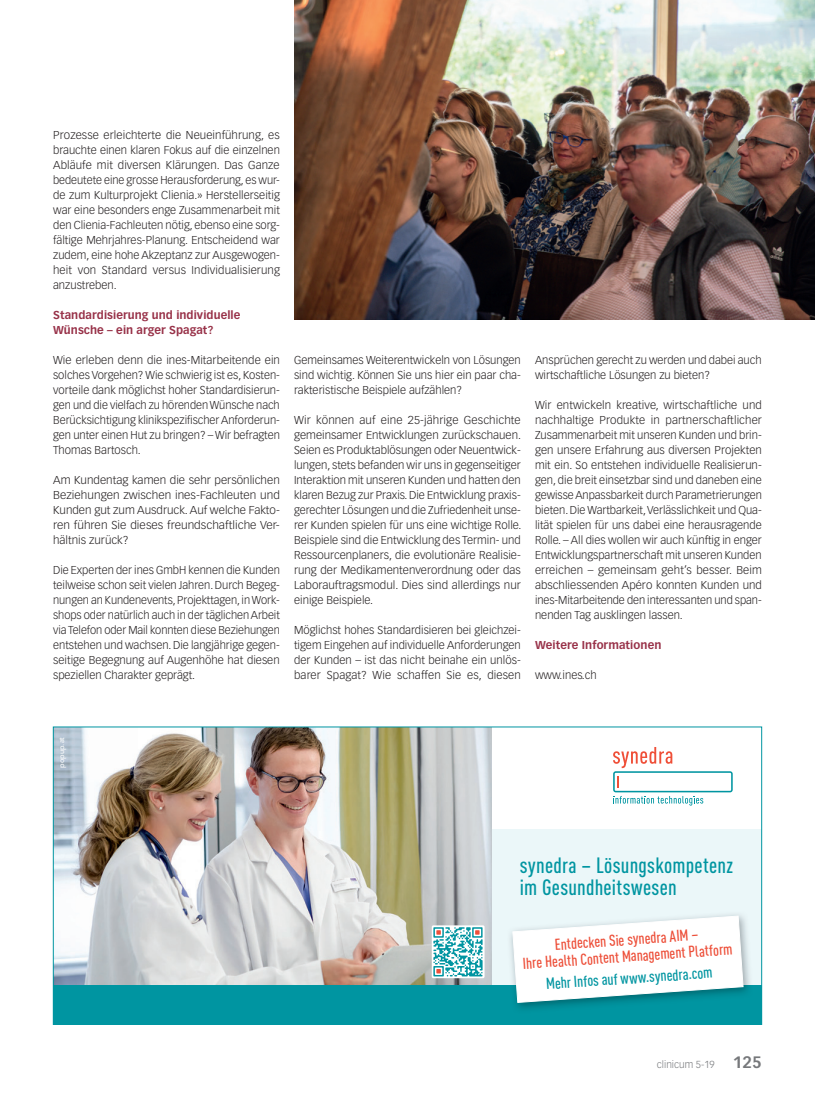
<style>
.page{position:relative;width:815px;height:1099px;background:#fff}
.page>*{position:absolute;margin:0;border:0;box-sizing:border-box;transform-origin:0 0}
.t1{font:500 21.88px/22.4px "DIN Cond";letter-spacing:.01em;color:#0095a1}
.t2{font:500 15.62px/16.8px "DIN Cond";color:#ed4f39;text-align:center}
.t3{font:500 15.62px "DIN Cond";color:#0095a1}
.Lauftext{font:300 11.25px/15px "Vectora LT Std";color:#231f20;text-align:justify}
.ZT_MM{font:700 11.25px/15px "Vectora LT Std";letter-spacing:.005em;color:#983249}
.t4{font:300 10px "Vectora LT Std";color:#76787b}
.t5{font:500 7.38px "Avenir";color:#fff}
.s1{font-weight:700;font-size:16.25px}
</style>
<div class="page">
<img style="left:294px;top:0;width:521px;height:319px">
<img style="left:55px;top:728px;width:437px;height:257px">
<div style="left:492px;top:829px;width:270px;height:179px;background:#ebf7f9"></div>
<svg style="left:613px;top:747px;width:120px;height:58px"></svg>
<div style="left:53px;top:985px;width:709px;height:39px;background:#0095a1"></div>
<img style="left:510px;top:914px;width:240px;height:95px">
<svg style="left:512px;top:915px;width:232px;height:88px;background:#e4f1f2"></svg>
<svg style="left:432px;top:925px;width:53px;height:53px"></svg>
<svg style="left:433px;top:927px;width:50px;height:49px"></svg>
<p class="Lauftext" style="left:53px;top:128px;width:228px">Prozesse erleichterte die Neueinführung, es brauchte einen klaren Fokus auf die einzelnen Abläufe mit diversen Klä rungen. Das Ganze bedeutete eine grosse Herausforderung, es wur&shy;de zum Kulturprojekt Clienia.» Herstellerseitig war eine besonders enge Zusammenarbeit mit den Clienia-Fachleuten nötig, ebenso eine sorg&shy;fältige Mehrjahres-Planung. Entscheidend war zudem, eine hohe Akzeptanz zur Ausgewogen&shy;heit von Standard versus Individualisierung anzustreben.</p>
<p class="ZT_MM" style="left:53px;top:308px;width:189px">Standardisierung und individuelle<br>Wünsche – ein arger Spagat?</p>
<p class="Lauftext" style="left:53px;top:353px;width:228px">Wie erleben denn die ines-Mitarbeitende ein solches Vorgehen? Wie schwierig ist es, Kosten&shy;vorteile dank möglichst hoher Standardisierun&shy;gen und die vielfach zu hörenden Wünsche nach Berücksichtigung klinikspezifischer Anforderun&shy;gen unter einen Hut zu bringen? – Wir befragten Thomas Bartosch.</p>
<p class="Lauftext" style="left:53px;top:473px;width:228px">Am Kundentag kamen die sehr persönlichen Beziehungen zwischen ines-Fachleuten und Kunden gut zum Ausdruck. Auf welche Fakto&shy;ren führen Sie dieses freundschaftliche Ver&shy;hältnis zurück?</p>
<p class="Lauftext" style="left:53px;top:563px;width:228px">Die Experten der ines GmbH kennen die Kunden teilweise schon seit vielen Jahren. Durch Begeg&shy;nungen an Kundenevents, Projekttagen, in Work&shy;shops oder natürlich auch in der täglichen Arbeit via Telefon oder Mail konnten diese Beziehungen entstehen und wachsen. Die langjährige gegen&shy;seitige Begegnung auf Augenhöhe hat diesen speziellen Charakter geprägt.</p>
<p class="Lauftext" style="left:294px;top:353px;width:228px">Gemeinsames Weiterentwickeln von Lösungen sind wichtig. Können Sie uns hier ein paar cha&shy;rakteristische Beispiele aufzählen?</p>
<p class="Lauftext" style="left:294px;top:413px;width:229px">Wir können auf eine 25-jährige Geschichte gemeinsamer Entwicklungen zurückschauen.<br>Seien es Produktablösungen oder Neuentwick&shy;lungen, stets befanden wir uns in gegenseitiger Interaktion mit unseren Kunden und hatten den klaren Bezug zur Praxis. Die Entwicklung praxis&shy;gerechter Lösungen und die Zufriedenheit unse&shy;rer Kunden spielen für uns eine wichtige Rolle.<br>Beispiele sind die Entwicklung des Termin- und Ressourcenplaners, die evolutionäre Realisie&shy;rung der Medikamentenverordnung oder das Laborauftragsmodul. Dies sind allerdings nur einige Beispiele.</p>
<p class="Lauftext" style="left:294px;top:623px;width:228px">Möglichst hohes Standardisieren bei gleichzei&shy;tigem Eingehen auf individuelle Anforderungen der Kunden – ist das nicht beinahe ein unlös&shy;barer Spagat? Wie schaffen Sie es, diesen</p>
<p class="Lauftext" style="left:535px;top:353px;width:228px">Ansprüchen gerecht zu werden und dabei auch wirtschaftliche Lösungen zu bieten?</p>
<p class="Lauftext" style="left:535px;top:398px;width:228px">Wir entwickeln kreative, wirtschaftliche und nachhaltige Produkte in partnerschaftlicher Zusammenarbeit mit unseren Kunden und brin&shy;gen unsere Erfahrung aus diversen Projekten mit ein. So entstehen individuelle Realisierun&shy;gen, die breit einsetzbar sind und daneben eine gewisse Anpassbarkeit durch Parametrierungen bieten. Die Wartbarkeit, Verlässlichkeit und Qua&shy;lität spielen für uns dabei eine herausragende Rolle. – All dies wollen wir auch künftig in enger Entwicklungspartnerschaft mit unseren Kunden erreichen – gemeinsam geht’s besser. Beim abschliessenden Apéro konnten Kunden und ines-Mitarbeitende den interessanten und span&shy;nenden Tag ausklingen lassen.</p>
<p class="ZT_MM" style="left:535px;top:638px;width:128px">Weitere Informationen</p>
<p class="Lauftext" style="left:535px;top:668px;width:63px">www.ines.ch</p>
<p class="t5" style="left:55px;top:767px;width:32px;rotate:-90deg">popup.at</p>
<p class="t1" style="left:520px;top:853px;width:214px">synedra – Lösungskompetenz im Gesundheitswesen</p>
<p class="t2" style="left:521px;top:938px;width:212px;rotate:-4deg">Entdecken Sie synedra AIM –<br>Ihre Health Content Management Platform</p>
<p class="t3" style="left:545px;top:974px;width:168px;rotate:-4deg">Mehr Infos auf www.synedra.com</p>
<p class="t4" style="left:657px;top:1058px;width:106px">clinicum 5-19 <span class="s1">125</span></p>
</div>
